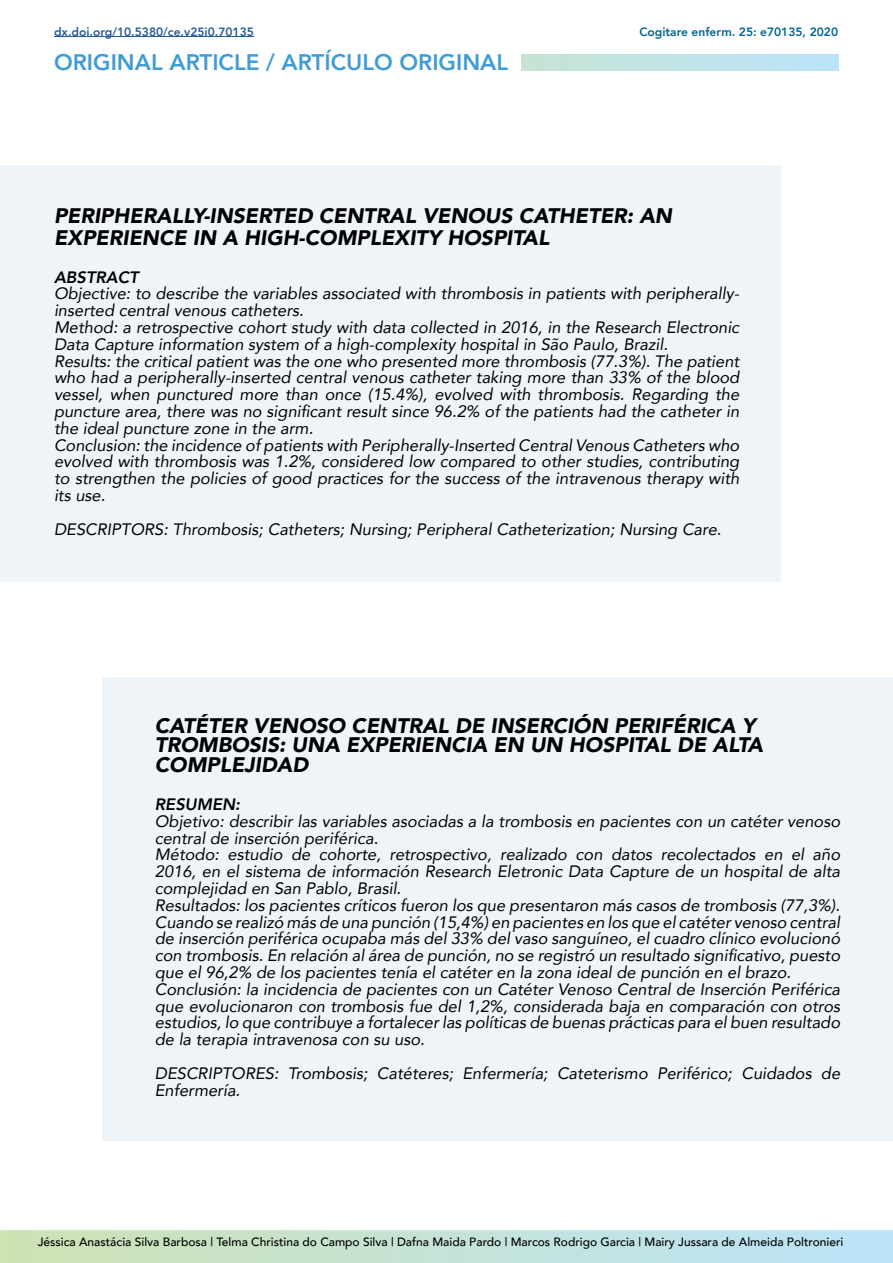
<style>
.page{position:relative;width:893px;height:1263px;background:#fff}
.page>*{position:absolute;margin:0;border:0;box-sizing:border-box;transform-origin:0 0}
.t1{font:800 22.5px "Avenir";color:#409cd4}
.t2{font:italic 900 21px/19.2px "Avenir";color:#000}
.t3{font:italic 16.5px/16.8px "Avenir";color:#000}
.t4{font:italic 800 16.5px "Avenir";color:#000}
.t5{font:500 12px "Avenir";color:#000}
.t6{font:800 12px "Avenir";color:#275b9b}
.t7{font:800 12px "Avenir";color:#00658f}
</style>
<div class="page">
<div style="left:0;top:166px;width:781px;height:416px;background:#eff4f9"></div>
<div style="left:102px;top:677px;width:791px;height:464px;background:#eff4f9"></div>
<svg style="left:0;top:1230px;width:893px;height:33px"></svg>
<div style="left:522px;top:54px;width:317px;height:17px;background:linear-gradient(to right,#c6e3d3,#bae3fa)"></div>
<hr style="left:54px;top:36px;width:200px;height:1px;background:#275b9b">
<p class="t6" style="left:54px;top:22px;width:201px">dx.doi.org/10.5380/ce.v25i0.70135</p>
<p class="t7" style="left:639px;top:22px;width:200px">Cogitare enferm. 25: e70135, 2020</p>
<h1 class="t1" style="left:54px;top:45px;width:456px">ORIGINAL ARTICLE / ARTÍCULO ORIGINAL</h1>
<p class="t2" style="left:54px;top:204px;width:619px;line-height:22.2px">PERIPHERALLY-INSERTED CENTRAL VENOUS CATHETER: AN<br>EXPERIENCE IN A HIGH-COMPLEXITY HOSPITAL</p>
<p class="t4" style="left:54px;top:267px;width:86px">ABSTRACT</p>
<p class="t3" style="left:54px;top:285px;width:687px">Objective: to describe the variables associated with thrombosis in patients with peripherally&shy;inserted central venous catheters.<br>Method: a retrospective cohort study with data collected in 2016, in the Research Electronic Data Capture information system of a high-complexity hospital in São Paulo, Brazil.<br>Results: the critical patient was the one who presented more thrombosis (77.3%). The patient who had a peripherally-inserted central venous catheter taking more than 33% of the blood vessel, when punctured more than once (15.4%), evolved with thrombosis. Regarding the puncture area, there was no significant result since 96.2% of the patients had the catheter in the ideal puncture zone in the arm.<br>Conclusion: the incidence of patients with Peripherally-Inserted Central Venous Catheters who evolved with thrombosis was 1.2%, considered low compared to other studies, contributing to strengthen the policies of good practices for the success of the intravenous therapy with its use.</p>
<p class="t3" style="left:54px;top:520px;width:669px">DESCRIPTORS: Thrombosis; Catheters; Nursing; Peripheral Catheterization; Nursing Care.</p>
<p class="t2" style="left:155px;top:716px;width:610px">CATÉTER VENOSO CENTRAL DE INSERCIÓN PERIFÉRICA Y<br>TROMBOSIS: UNA EXPERIENCIA EN UN HOSPITAL DE ALTA<br>COMPLEJIDAD</p>
<p class="t4" style="left:155px;top:794px;width:87px">RESUMEN:</p>
<p class="t3" style="left:155px;top:813px;width:687px">Objetivo: describir las variables asociadas a la trombosis en pacientes con un catéter venoso central de inserción periférica.<br>Método: estudio de cohorte, retrospectivo, realizado con datos recolectados en el año 2016, en el sistema de información Research Eletronic Data Capture de un hospital de alta complejidad en San Pablo, Brasil.<br>Resultados: los pacientes críticos fueron los que presentaron más casos de trombosis (77,3%).<br>Cuando se realizó más de una punción (15,4%) en pacientes en los que el catéter venoso central de inserción periférica ocupaba más del 33% del vaso sanguíneo, el cuadro clínico evolucionó con trombosis. En relación al área de punción, no se registró un resultado significativo, puesto que el 96,2% de los pacientes tenía el catéter en la zona ideal de punción en el brazo.<br>Conclusión: la incidencia de pacientes con un Catéter Venoso Central de Inserción Periférica que evolucionaron con trombosis fue del 1,2%, considerada baja en comparación con otros estudios, lo que contribuye a fortalecer las políticas de buenas prácticas para el buen resultado de la terapia intravenosa con su uso.</p>
<p class="t3" style="left:155px;top:1064px;width:687px">DESCRIPTORES: Trombosis; Catéteres; Enfermería; Cateterismo Periférico; Cuidados de<br>Enfermería.</p>
<p class="t5" style="left:38px;top:1232px;width:807px">Jéssica Anastácia Silva Barbosa | Telma Christina do Campo Silva | Dafna Maida Pardo | Marcos Rodrigo Garcia | Mairy Jussara de Almeida Poltronieri</p>
</div>
